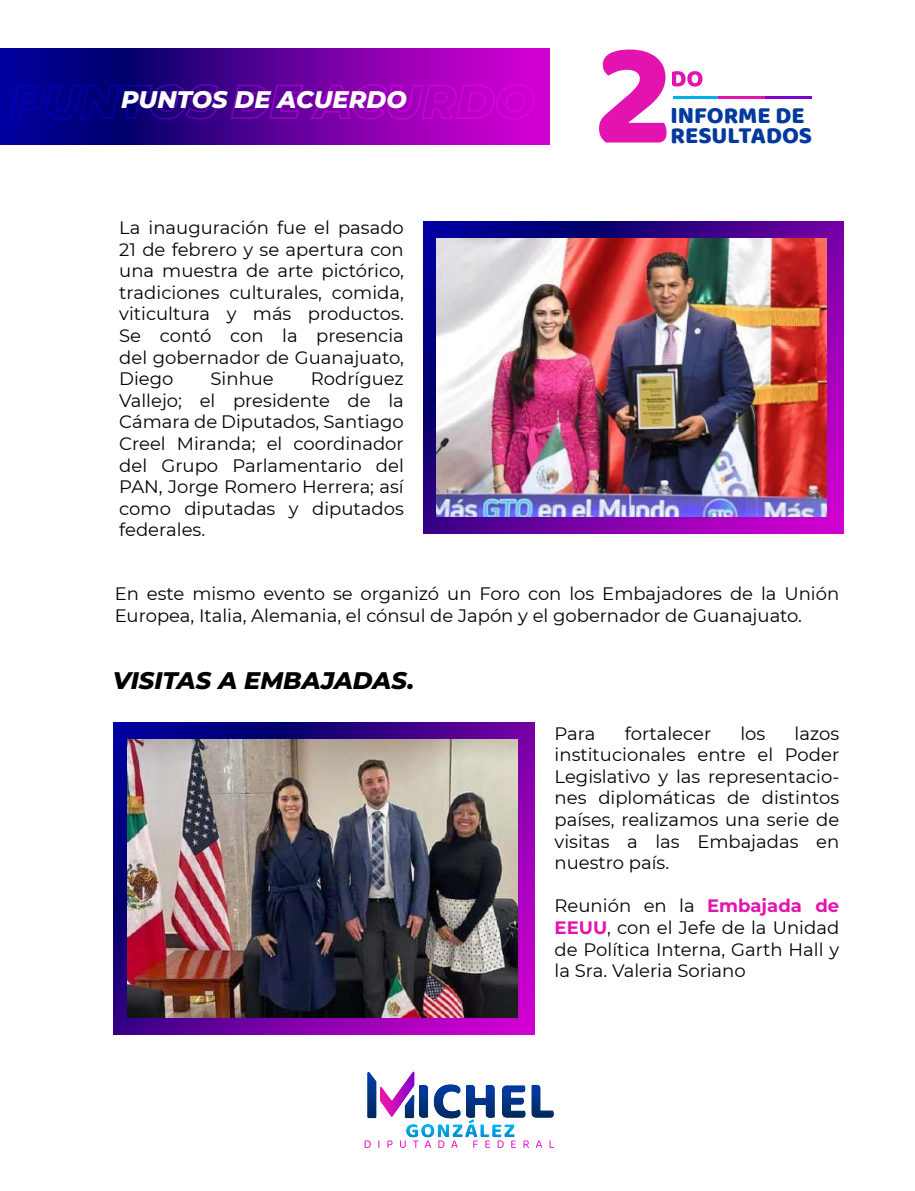
<style>
.page{position:relative;width:915px;height:1191px;background:#fff}
.page>*{position:absolute;margin:0;border:0;box-sizing:border-box;transform-origin:0 0}
.t1{font:800 24px/20.4px "Baloo 2";color:#02399c}
.t2{font:italic 800 24px "Montserrat";color:#000}
.t3{font:italic 800 24px "Montserrat";color:#fff}
.t4{font:18px/21.6px "Montserrat";color:#020202;text-align:justify}
.s1{font-weight:700;color:#e313b0}
</style>
<div class="page">
<svg style="left:364px;top:1071px;width:190px;height:77px"></svg>
<svg style="left:599px;top:50px;width:103px;height:92px"></svg>
<hr style="left:672px;top:97px;width:47px;height:2px;background:#00b0ef">
<hr style="left:717px;top:97px;width:47px;height:2px;background:#e313b0">
<hr style="left:764px;top:97px;width:47px;height:2px;background:#7c03cf">
<svg style="left:0;top:48px;width:549px;height:96px;background:#5b009d"></svg>
<svg style="left:10px;top:83px;width:210px;height:37px;background:#108"></svg>
<svg style="left:230px;top:83px;width:305px;height:37px;background:#9600b6"></svg>
<svg style="left:423px;top:221px;width:420px;height:312px;background:#56009b"></svg>
<img style="left:436px;top:238px;width:390px;height:279px">
<svg style="left:114px;top:722px;width:420px;height:312px;background:#56009b"></svg>
<img style="left:127px;top:739px;width:390px;height:279px">
<h1 class="t3" style="left:121px;top:86px;width:287px">PUNTOS DE ACUERDO</h1>
<p class="t4" style="left:119px;top:218px;width:286px">La inauguración fue el pasado 21 de febrero y se apertura con una muestra de arte pictórico, tradiciones culturales, comida, viticultura y más productos.<br>Se contó con la presencia del gobernador de Guanajuato, Diego</p>
<p class="t4" style="left:119px;top:369px;width:286px;text-indent:191px">Rodríguez Vallejo; el presidente de la Cámara de Diputados, Santiago Creel Miranda; el coordinador del Grupo Parlamentario del PAN, Jorge Romero Herrera; así como diputadas y diputados federales.</p>
<p class="t4" style="left:210px;top:369px;width:65px">Sinhue</p>
<h1 class="t1" style="left:670px;top:104px;width:143px">INFORME DE<br>RESULTADOS</h1>
<p class="t4" style="left:115px;top:584px;width:725px">En este mismo evento se organizó un Foro con los Embajadores de la Unión<br>Europea, Italia, Alemania, el cónsul de Japón y el gobernador de Guanajuato.</p>
<h1 class="t2" style="left:113px;top:666px;width:303px">VISITAS A EMBAJADAS.</h1>
<p class="t4" style="left:554px;top:724px;width:42px">Para</p>
<p class="t4" style="left:624px;top:724px;width:88px">fortalecer</p>
<p class="t4" style="left:740px;top:724px;width:26px">los</p>
<p class="t4" style="left:554px;top:724px;width:286px;text-indent:240px">lazos institucionales entre el Poder Legislativo y las representacio&shy;nes diplomáticas de distintos países, realizamos una serie de visitas a las Embajadas en nuestro país.</p>
<p class="t4" style="left:554px;top:896px;width:286px">Reunión en la <span class="s1">Embajada de EEUU</span>, con el Jefe de la Unidad de Política Interna, Garth Hall y la Sra. Valeria Soriano</p>
</div>
